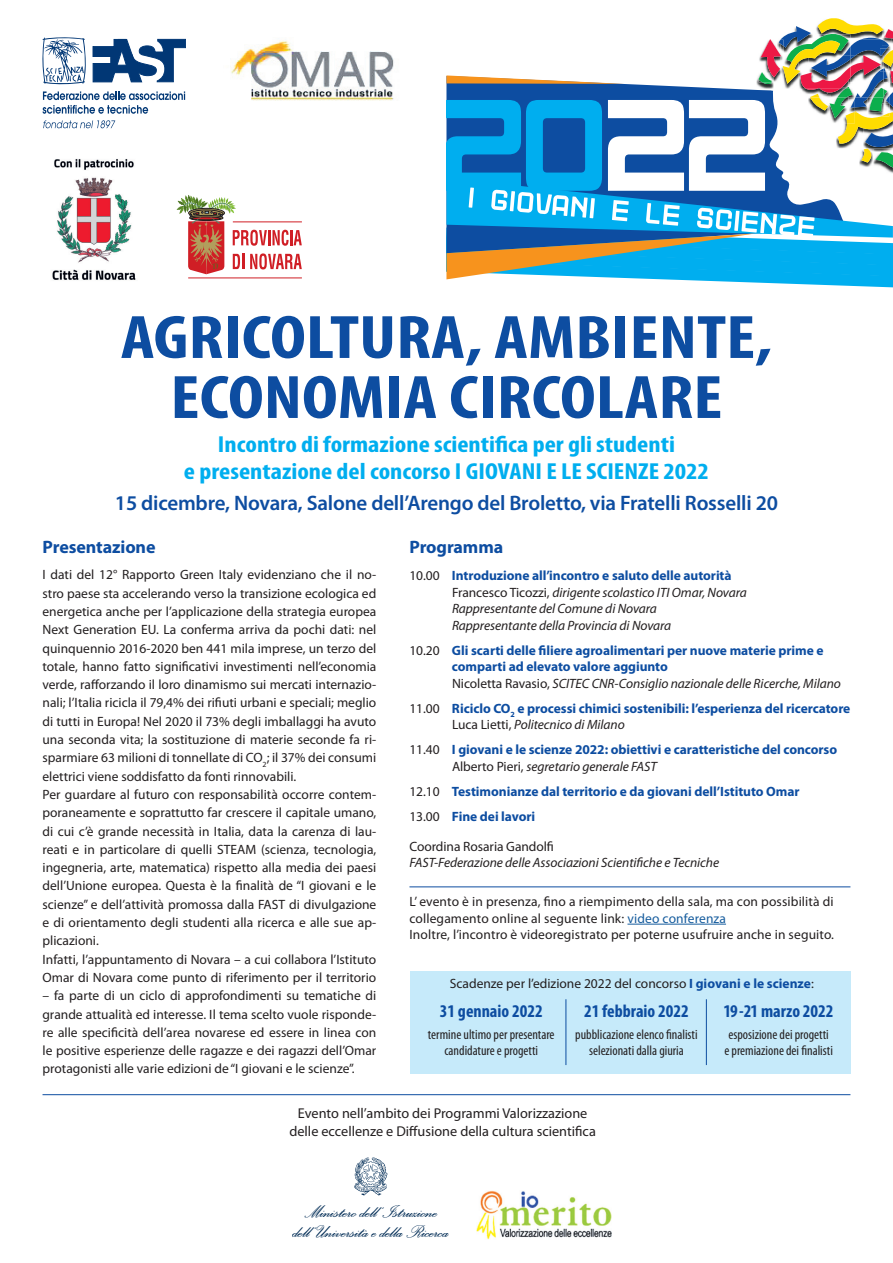
<style>
.page{position:relative;width:893px;height:1263px;background:#fff}
.page>*{position:absolute;margin:0;border:0;box-sizing:border-box;transform-origin:0 0}
.t1{font:90.75px "Beast Machines Normal";color:#00aeef;scale:.93 1}
.Heading_1{font:700 condensed 61.8px "Myriad Pro";color:#0d4da1;scale:1.2 1}
.t2{font:700 condensed 23.25px "Myriad Pro";color:#00aeef;scale:1.15 1}
.t3{font:600 22.2px/19.6px "Palace Script MT Std";color:#002c55;text-align:center}
.t4{font:600 21px "Myriad Pro";letter-spacing:-.01em;color:#0d4da1}
.t5{font:700 condensed 18px "Myriad Pro";color:#0d4da1}
.t6{font:700 18px "Myriad Pro";letter-spacing:-.005em;color:#0d4da1}
.t7{font:14.25px "Myriad Pro";color:#231f20}
.t8{font:condensed 13.8px "Myriad Pro";color:#231f20}
.t9{font:13.5px/18.3px "Myriad Pro";color:#231f20;text-align:justify}
.t10{font:700 13.5px/16.5px "Myriad Pro";letter-spacing:-.005em;color:#0d4da1}
.t11{font:italic 13.5px "Myriad Pro";letter-spacing:-.005em;color:#231f20}
.t12{font:8.25px "Goudy Text MT Lombardic Capitals";color:#497320;scale:.76 1}
.s1{color:#fff}
.s2{font-weight:400;color:#231f20}
.s3{font-style:normal}
.s4{color:#175d9e}
.s5{font-weight:700;color:#0d4da1}
</style>
<div class="page">
<svg style="left:43px;top:37px;width:43px;height:48px"></svg>
<svg style="left:93px;top:39px;width:93px;height:43px"></svg>
<svg style="left:43px;top:91px;width:142px;height:23px"></svg>
<svg style="left:43px;top:120px;width:72px;height:8px"></svg>
<img style="left:477px;top:1190px;width:135px;height:49px">
<svg style="left:354px;top:1157px;width:33px;height:38px"></svg>
<svg style="left:446px;top:18px;width:447px;height:270px"></svg>
<hr style="left:627px;top:924px;width:99px;height:1px;background:#175d9e">
<hr style="left:43px;top:1094px;width:807px;height:1px;background:#0d4da1">
<hr style="left:409px;top:886px;width:441px;height:1px;background:#0d4da1">
<div style="left:410px;top:971px;width:440px;height:102px;background:#c6eafa"></div>
<hr style="left:566px;top:999px;width:1px;height:66px;background:#0d4da1">
<hr style="left:706px;top:999px;width:1px;height:66px;background:#0d4da1">
<img style="left:231px;top:40px;width:163px;height:61px">
<img style="left:52px;top:159px;width:84px;height:121px">
<hr style="left:188px;top:277px;width:114px;height:1px;background:#d01e25">
<svg style="left:177px;top:195px;width:125px;height:79px"></svg>
<p class="t12" style="left:212px;top:262px;width:9px">N</p>
<p class="t1" style="left:441px;top:106px;width:352px">20<span class="s1">22</span></p>
<p class="Heading_1" style="left:121px;top:303px;width:544px">AGRICOLTURA, AMBIENTE,</p>
<p class="Heading_1" style="left:170px;top:363px;width:462px">ECONOMIA CIRCOLARE</p>
<p class="t2" style="left:218px;top:432px;width:399px">Incontro di formazione scientifica per gli studenti</p>
<p class="t2" style="left:184px;top:459px;width:458px">e presentazione del concorso I GIOVANI E LE SCIENZE 2022</p>
<p class="t4" style="left:115px;top:492px;width:664px">15 dicembre, Novara, Salone dell’Arengo del Broletto, via Fratelli Rosselli 20</p>
<p class="t6" style="left:43px;top:536px;width:115px">Presentazione</p>
<p class="t9" style="left:43px;top:566px;width:335px">I dati del 12° Rapporto Green Italy evidenziano che il no&shy;stro paese sta accelerando verso la transizione ecologica ed energetica anche per l’applicazione della strategia europea Next Generation EU. La conferma arriva da pochi dati: nel quinquennio 2016-2020 ben 441 mila imprese, un terzo del totale, hanno fatto significativi investimenti nell’economia verde, rafforzando il loro dinamismo sui mercati internazio&shy;nali; l’Italia ricicla il 79,4% dei rifiuti urbani e speciali; meglio di tutti in Europa! Nel 2020 il 73% degli imballaggi ha avuto una seconda vita; la sostituzione di materie seconde fa ri&shy;sparmiare 63 milioni di tonnellate di CO<sub>2</sub>; il 37% dei consumi elettrici viene soddisfatto da fonti rinnovabili.</p>
<p class="t9" style="left:43px;top:785px;width:335px">Per guardare al futuro con responsabilità occorre contem&shy;poraneamente e soprattutto far crescere il capitale umano, di cui c’è grande necessità in Italia, data la carenza di lau&shy;reati e in particolare di quelli STEAM (scienza, tecnologia, ingegneria, arte, matematica) rispetto alla media dei paesi dell’Unione europea. Questa è la finalità de “I giovani e le scienze” e dell’attività promossa dalla FAST di divulgazione e di orientamento degli studenti alla ricerca e alle sue ap&shy;plicazioni.</p>
<p class="t9" style="left:43px;top:950px;width:335px">Infatti, l’appuntamento di Novara – a cui collabora l’Istituto<br>Omar di Novara come punto di riferimento per il territorio</p>
<p class="t9" style="left:43px;top:987px;width:335px">– fa parte di un ciclo di approfondimenti su tematiche di grande attualità ed interesse. Il tema scelto vuole risponde&shy;re alle specificità dell’area novarese ed essere in linea con le positive esperienze delle ragazze e dei ragazzi dell’Omar protagonisti alle varie edizioni de “I giovani e le scienze”.</p>
<p class="t6" style="left:409px;top:536px;width:95px">Programma</p>
<p class="t10" style="left:409px;top:567px;width:324px"><span class="s2">10.00</span> Introduzione all’incontro e saluto delle autorità</p>
<p class="t11" style="left:452px;top:585px;width:296px"><span class="s3">Francesco Ticozzi,</span> dirigente scolastico ITI Omar, Novara</p>
<p class="t11" style="left:452px;top:601px;width:206px">Rappresentante del Comune di Novara</p>
<p class="t11" style="left:452px;top:618px;width:221px">Rappresentante della Provincia di Novara</p>
<p class="t10" style="left:452px;top:642px;width:373px;text-indent:-43px"><span class="s2">10.20</span> Gli scarti delle filiere agroalimentari per nuove materie prime e comparti ad elevato valore aggiunto</p>
<p class="t11" style="left:452px;top:676px;width:390px"><span class="s3">Nicoletta Ravasio,</span> SCITEC CNR-Consiglio nazionale delle Ricerche, Milano</p>
<p class="t10" style="left:409px;top:700px;width:442px"><span class="s2">11.00</span> Riciclo CO<sub>2</sub> e processi chimici sostenibili: l’esperienza del ricercatore</p>
<p class="t11" style="left:452px;top:717px;width:174px"><span class="s3">Luca Lietti,</span> Politecnico di Milano</p>
<p class="t10" style="left:409px;top:741px;width:429px"><span class="s2">11.40</span> I giovani e le scienze 2022: obiettivi e caratteristiche del concorso</p>
<p class="t11" style="left:452px;top:759px;width:206px"><span class="s3">Alberto Pieri,</span> segretario generale FAST</p>
<p class="t10" style="left:409px;top:783px;width:392px"><span class="s2">12.10</span> Testimonianze dal territorio e da giovani dell’Istituto Omar</p>
<p class="t10" style="left:409px;top:808px;width:127px"><span class="s2">13.00</span> Fine dei lavori</p>
<p class="t9" style="left:409px;top:837px;width:146px">Coordina Rosaria Gandolfi</p>
<p class="t11" style="left:409px;top:855px;width:311px">FAST-Federazione delle Associazioni Scientifiche e Tecniche</p>
<p class="t9" style="left:409px;top:893px;width:426px">L’ evento è in presenza, fino a riempimento della sala, ma con possibilità di</p>
<p class="t9" style="left:409px;top:909px;width:318px">collegamento online al seguente link: <span class="s4">video conferenza</span></p>
<p class="t9" style="left:409px;top:926px;width:426px">Inoltre, l’incontro è videoregistrato per poterne usufruire anche in seguito.</p>
<p class="t9" style="left:450px;top:974px;width:365px">Scadenze per l’edizione 2022 del concorso <span class="s5">I giovani e le scienze</span>:</p>
<p class="t5" style="left:440px;top:1001px;width:104px">31 gennaio 2022</p>
<p class="t8" style="left:428px;top:1026px;width:128px">termine ultimo per presentare</p>
<p class="t8" style="left:444px;top:1043px;width:95px">candidature e progetti</p>
<p class="t5" style="left:584px;top:1001px;width:106px">21 febbraio 2022</p>
<p class="t8" style="left:575px;top:1026px;width:124px">pubblicazione elenco finalisti</p>
<p class="t8" style="left:589px;top:1043px;width:96px">selezionati dalla giuria</p>
<p class="t5" style="left:724px;top:1001px;width:111px">19-21 marzo 2022</p>
<p class="t8" style="left:728px;top:1026px;width:102px">esposizione dei progetti</p>
<p class="t8" style="left:724px;top:1043px;width:110px">e premiazione dei finalisti</p>
<p class="t7" style="left:298px;top:1106px;width:291px">Evento nell’ambito dei Programmi Valorizzazione</p>
<p class="t7" style="left:289px;top:1123px;width:308px">delle eccellenze e Diffusione della cultura scientifica</p>
<h3 class="t3" style="left:293px;top:1202px;width:157px">Ministero dell’Istruzione dell’Università e della Ricerca</h3>
</div>
